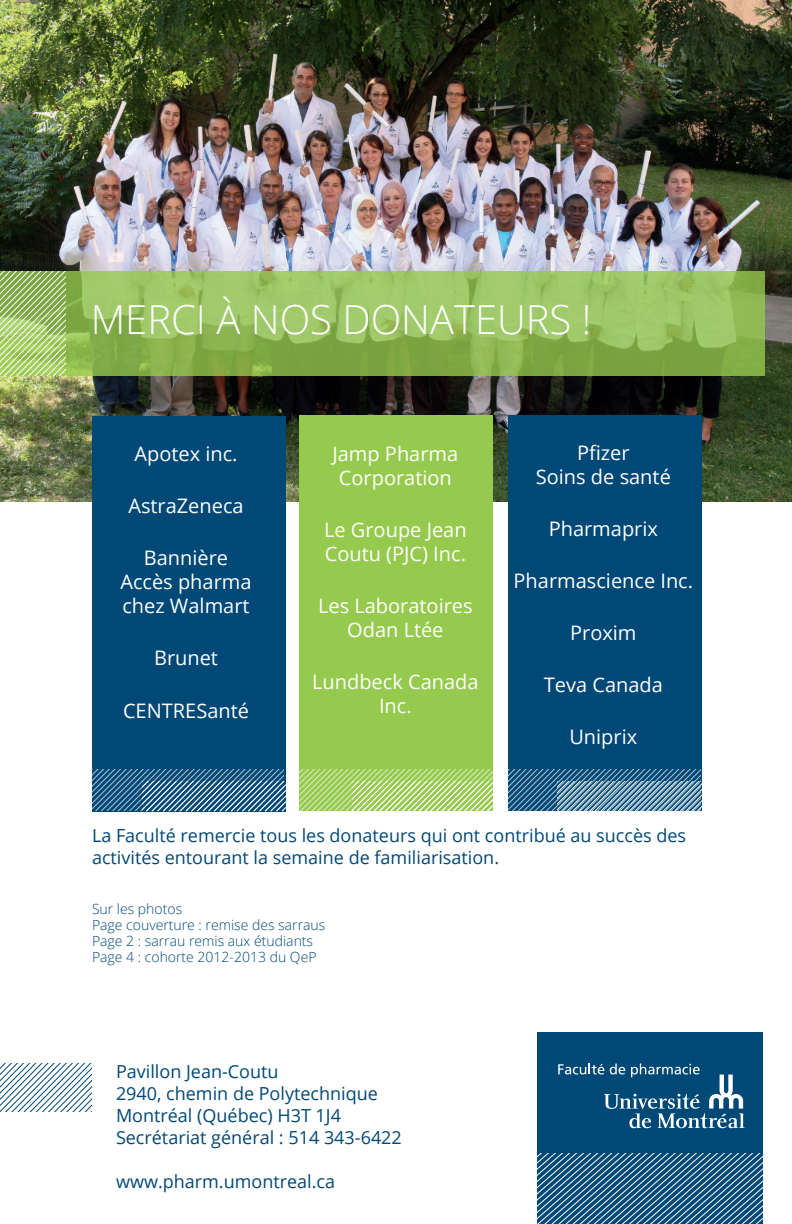
<style>
.page{position:relative;width:792px;height:1224px;background:#fff}
.page>*{position:absolute;margin:0;border:0;box-sizing:border-box;transform-origin:0 0}
.t1{font:300 40px "Open Sans";color:#fff}
.t2{font:20px/24px "Open Sans";color:#fff;text-align:center}
.t3{font:18px/22px "Open Sans";color:#004876}
.t4{font:300 14px/16px "Open Sans";color:#004876}
</style>
<div class="page">
<img style="left:0;top:0;width:792px;height:501px">
<svg style="left:66px;top:271px;width:699px;height:105px;background:#92bb5a"></svg>
<svg style="left:0;top:271px;width:66px;height:105px;background:#a7c877"></svg>
<svg style="left:0;top:1064px;width:92px;height:47px"></svg>
<div style="left:92px;top:416px;width:194px;height:396px;background:#004876"></div>
<div style="left:508px;top:415px;width:194px;height:396px;background:#004876"></div>
<div style="left:299px;top:415px;width:194px;height:396px;background:#96ca4e"></div>
<svg style="left:508px;top:770px;width:194px;height:41px"></svg>
<svg style="left:92px;top:770px;width:194px;height:42px"></svg>
<svg style="left:299px;top:770px;width:194px;height:41px"></svg>
<div style="left:537px;top:1032px;width:225px;height:192px;background:#004876"></div>
<svg style="left:537px;top:1153px;width:225px;height:71px"></svg>
<svg style="left:558px;top:1064px;width:187px;height:64px"></svg>
<h1 class="t1" style="left:91px;top:292px;width:23px">MERCI</h1>
<h1 class="t1" style="left:216px;top:292px;width:376px">à nos Do nateurs !</h1>
<p class="t2" style="left:134px;top:441px;width:105px">Apotex inc.</p>
<p class="t2" style="left:128px;top:494px;width:117px">AstraZeneca</p>
<p class="t2" style="left:120px;top:546px;width:133px">Bannière<br>Accès pharma chez Walmart</p>
<p class="t2" style="left:154px;top:646px;width:65px">Brunet</p>
<p class="t2" style="left:123px;top:698px;width:128px">CENTRESanté</p>
<p class="t2" style="left:332px;top:441px;width:127px">Jamp Pharma<br>Corporation</p>
<p class="t2" style="left:324px;top:518px;width:144px;text-align:left">Le Groupe Jean<br>Coutu (PJC) Inc.</p>
<p class="t2" style="left:318px;top:594px;width:156px">Les Laboratoires<br>Odan Ltée</p>
<p class="t2" style="left:312px;top:670px;width:168px">Lundbeck Canada<br>Inc.</p>
<p class="t2" style="left:536px;top:440px;width:137px">Pfizer<br>Soins de santé</p>
<p class="t2" style="left:549px;top:516px;width:111px">Pharmaprix</p>
<p class="t2" style="left:514px;top:568px;width:181px">Pharmascience Inc.</p>
<p class="t2" style="left:570px;top:620px;width:68px">Proxim</p>
<p class="t2" style="left:544px;top:672px;width:121px">Teva Canada</p>
<p class="t2" style="left:569px;top:724px;width:69px">Uniprix</p>
<p class="t3" style="left:92px;top:824px;width:596px">La Faculté remercie tous les donateurs qui ont contribué au succès des activités entourant la semaine de familiarisation.</p>
<p class="t4" style="left:92px;top:901px;width:235px">Sur les photos<br>Page couverture : remise des sarraus<br>Page 2 : sarrau remis aux étudiants<br>Page 4 : cohorte 2012-2013 du QeP</p>
<p class="t3" style="left:116px;top:1060px;width:287px">Pavillon Jean-Coutu<br>2940, chemin de Polytechnique<br>Montréal (Québec) H3T 1J4<br>Secrétariat général : 514 343-6422</p>
<p class="t3" style="left:116px;top:1170px;width:221px">www.pharm.umontreal.ca</p>
</div>
